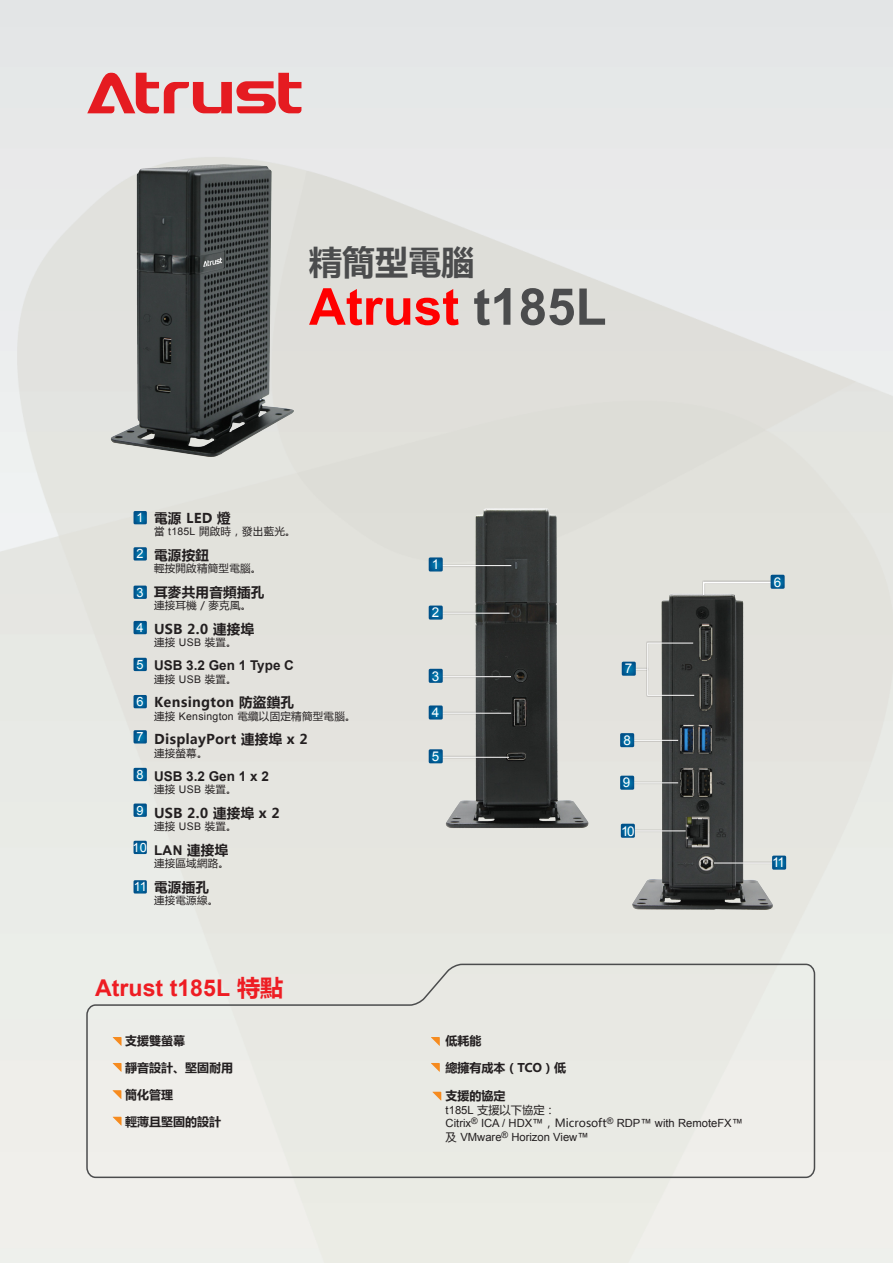
<style>
.page{position:relative;width:893px;height:1263px;background:#fff}
.page>*{position:absolute;margin:0;border:0;box-sizing:border-box;transform-origin:0 0}
.t1{font:700 51px "Arial";color:#f00}
.t2{font:700 33px "Microsoft Ya Hei";color:#4b4c4d}
.t3{font:700 23.1px "Arial";color:#ee1d23}
.t4{font:700 13.5px "Microsoft Ya Hei";letter-spacing:.025em;color:#231f20}
.t5{font:700 13.5px "Arial";color:#231f20}
.t6{font:13.5px "Arial";color:#fff}
.t7{font:12.75px "Arial";color:#fff}
.t8{font:700 12px "Microsoft Ya Hei";color:#231f20}
.t9{font:11.25px/13.5px "Arial";color:#231f20}
.t10{font:11.25px "Microsoft Ya Hei";color:#231f20}
.t11{font:10.5px "Microsoft Ya Hei";letter-spacing:.025em;color:#231f20}
.s1{color:#4b4c4d}
.s2{font-family:"Arial"}
.s3{font-family:"Microsoft Ya Hei"}
</style>
<div class="page">
<img style="left:0;top:0;width:893px;height:1263px">
<div style="left:86px;top:963px;width:730px;height:216px;background:#e9eae4"></div>
<svg style="left:87px;top:73px;width:214px;height:40px;background:#e5878a"></svg>
<svg style="left:113px;top:1063px;width:9px;height:9px"></svg>
<svg style="left:113px;top:1037px;width:9px;height:9px"></svg>
<svg style="left:113px;top:1117px;width:9px;height:9px"></svg>
<svg style="left:112px;top:1090px;width:9px;height:9px"></svg>
<svg style="left:431px;top:1037px;width:9px;height:9px"></svg>
<svg style="left:432px;top:1092px;width:9px;height:9px"></svg>
<svg style="left:431px;top:1063px;width:9px;height:9px"></svg>
<svg style="left:134px;top:547px;width:13px;height:13px"></svg>
<svg style="left:134px;top:586px;width:13px;height:13px"></svg>
<svg style="left:134px;top:695px;width:13px;height:13px"></svg>
<svg style="left:134px;top:730px;width:13px;height:13px"></svg>
<svg style="left:134px;top:768px;width:13px;height:13px"></svg>
<svg style="left:134px;top:803px;width:13px;height:14px"></svg>
<svg style="left:134px;top:841px;width:13px;height:13px"></svg>
<svg style="left:134px;top:880px;width:13px;height:13px"></svg>
<svg style="left:134px;top:658px;width:13px;height:13px"></svg>
<svg style="left:134px;top:621px;width:13px;height:13px"></svg>
<svg style="left:134px;top:511px;width:13px;height:13px"></svg>
<img style="left:90px;top:146px;width:224px;height:319px">
<img style="left:401px;top:477px;width:258px;height:363px">
<img style="left:611px;top:584px;width:184px;height:337px">
<hr style="left:441px;top:564px;width:71px;height:3px;background:#231f20;opacity:.48">
<hr style="left:442px;top:565px;width:69px;height:1px;background:#fff">
<hr style="left:441px;top:611px;width:70px;height:4px;background:#231f20;opacity:.48">
<hr style="left:442px;top:613px;width:67px;height:1px;background:#fff">
<hr style="left:441px;top:675px;width:71px;height:3px;background:#231f20;opacity:.48">
<hr style="left:442px;top:676px;width:69px;height:1px;background:#fff">
<hr style="left:441px;top:711px;width:71px;height:4px;background:#231f20;opacity:.48">
<hr style="left:442px;top:713px;width:69px;height:1px;background:#fff">
<hr style="left:441px;top:756px;width:69px;height:3px;background:#231f20;opacity:.48">
<hr style="left:442px;top:757px;width:67px;height:1px;background:#fff">
<svg style="left:429px;top:557px;width:14px;height:14px"></svg>
<svg style="left:429px;top:605px;width:14px;height:15px"></svg>
<svg style="left:429px;top:669px;width:14px;height:14px"></svg>
<svg style="left:429px;top:705px;width:14px;height:14px"></svg>
<svg style="left:429px;top:749px;width:14px;height:14px"></svg>
<div style="left:702px;top:580px;width:74px;height:16px;background:#231f20;opacity:.48"></div>
<hr style="left:713px;top:861px;width:66px;height:4px;background:#231f20;opacity:.48">
<hr style="left:714px;top:863px;width:64px;height:1px;background:#fff">
<hr style="left:625px;top:781px;width:54px;height:3px;background:#231f20;opacity:.48">
<hr style="left:626px;top:782px;width:52px;height:1px;background:#fff">
<hr style="left:625px;top:739px;width:54px;height:3px;background:#231f20;opacity:.48">
<hr style="left:626px;top:740px;width:52px;height:1px;background:#fff">
<hr style="left:625px;top:829px;width:62px;height:3px;background:#231f20;opacity:.48">
<hr style="left:626px;top:830px;width:60px;height:1px;background:#fff">
<svg style="left:772px;top:855px;width:14px;height:15px"></svg>
<svg style="left:620px;top:776px;width:14px;height:14px"></svg>
<svg style="left:620px;top:733px;width:14px;height:14px"></svg>
<svg style="left:621px;top:824px;width:14px;height:14px"></svg>
<svg style="left:703px;top:575px;width:82px;height:20px;background:#c6d1d3"></svg>
<div style="left:646px;top:641px;width:50px;height:56px;background:#231f20;opacity:.48"></div>
<svg style="left:622px;top:642px;width:73px;height:54px;background:#8b9191"></svg>
<p class="t2" style="left:309px;top:239px;width:166px">精簡型電腦</p>
<p class="t1" style="left:309px;top:271px;width:299px">Atrust <span class="s1">t185L</span></p>
<p class="t4" style="left:154px;top:508px;width:78px">電源 LED 燈</p>
<p class="t11" style="left:154px;top:524px;width:143px">當 <span class="s2">t185L</span> 開啟時，發出藍光。</p>
<p class="t4" style="left:154px;top:545px;width:57px">電源按鈕</p>
<p class="t11" style="left:154px;top:561px;width:109px">輕按開啟精簡型電腦。</p>
<p class="t4" style="left:154px;top:582px;width:112px">耳麥共用音頻插孔</p>
<p class="t11" style="left:154px;top:598px;width:99px">連接耳機 / 麥克風。</p>
<p class="t4" style="left:154px;top:619px;width:102px">USB 2.0 連接埠</p>
<p class="t11" style="left:154px;top:635px;width:84px">連接 <span class="s2">USB</span> 裝置。</p>
<p class="t5" style="left:154px;top:656px;width:142px">USB 3.2 Gen 1 Type C</p>
<p class="t11" style="left:154px;top:672px;width:84px">連接 <span class="s2">USB</span> 裝置。</p>
<p class="t4" style="left:154px;top:693px;width:142px">Kensington 防盜鎖孔</p>
<p class="t11" style="left:154px;top:709px;width:203px">連接 <span class="s2">Kensington</span> 電纜以固定精簡型電腦。</p>
<p class="t4" style="left:154px;top:730px;width:155px">DisplayPort 連接埠 x 2</p>
<p class="t11" style="left:154px;top:746px;width:55px">連接螢幕。</p>
<p class="t5" style="left:154px;top:767px;width:116px">USB 3.2 Gen 1 x 2</p>
<p class="t11" style="left:154px;top:782px;width:84px">連接 <span class="s2">USB</span> 裝置。</p>
<p class="t4" style="left:154px;top:804px;width:127px">USB 2.0 連接埠 x 2</p>
<p class="t11" style="left:154px;top:819px;width:84px">連接 <span class="s2">USB</span> 裝置。</p>
<p class="t5" style="left:154px;top:841px;width:76px">LAN <span class="s3">連接埠</span></p>
<p class="t11" style="left:154px;top:856px;width:77px">連接區域網路。</p>
<p class="t4" style="left:154px;top:877px;width:57px">電源插孔</p>
<p class="t11" style="left:154px;top:893px;width:66px">連接電源線。</p>
<p class="t7" style="left:137px;top:509px;width:9px">1</p>
<p class="t7" style="left:137px;top:545px;width:9px">2</p>
<p class="t7" style="left:137px;top:583px;width:9px">3</p>
<p class="t7" style="left:137px;top:619px;width:9px">4</p>
<p class="t7" style="left:137px;top:656px;width:9px">5</p>
<p class="t7" style="left:137px;top:693px;width:9px">6</p>
<p class="t7" style="left:137px;top:728px;width:9px">7</p>
<p class="t7" style="left:137px;top:766px;width:9px">8</p>
<p class="t7" style="left:137px;top:801px;width:9px">9</p>
<p class="t7" style="left:133px;top:839px;width:16px">10</p>
<p class="t7" style="left:134px;top:878px;width:15px">11</p>
<p class="t3" style="left:95px;top:971px;width:189px">Atrust t185L <span class="s3">特點</span></p>
<p class="t8" style="left:125px;top:1032px;width:61px">支援雙螢幕</p>
<p class="t8" style="left:125px;top:1059px;width:109px">靜音設計、堅固耐用</p>
<p class="t8" style="left:125px;top:1086px;width:49px">簡化管理</p>
<p class="t8" style="left:125px;top:1113px;width:97px">輕薄且堅固的設計</p>
<p class="t6" style="left:432px;top:555px;width:9px">1</p>
<p class="t6" style="left:432px;top:603px;width:9px">2</p>
<p class="t6" style="left:432px;top:666px;width:9px">3</p>
<p class="t6" style="left:432px;top:703px;width:9px">4</p>
<p class="t6" style="left:432px;top:747px;width:9px">5</p>
<p class="t6" style="left:625px;top:659px;width:9px">7</p>
<p class="t6" style="left:623px;top:731px;width:9px">8</p>
<p class="t6" style="left:623px;top:773px;width:9px">9</p>
<p class="t6" style="left:621px;top:822px;width:15px">10</p>
<p class="t6" style="left:774px;top:572px;width:9px">6</p>
<p class="t6" style="left:772px;top:853px;width:14px">11</p>
<p class="t8" style="left:446px;top:1032px;width:37px">低耗能</p>
<p class="t8" style="left:446px;top:1059px;width:122px">總擁有成本 ( TCO ) 低</p>
<p class="t8" style="left:446px;top:1087px;width:61px">支援的協定</p>
<p class="t10" style="left:446px;top:1102px;width:112px"><span class="s2">t185L</span> 支援以下協定：</p>
<p class="t9" style="left:446px;top:1116px;width:299px">Citrix<sup>®</sup> ICA / HDX™<span class="s3">，Microsoft</span><sup>®</sup> RDP™ with RemoteFX™<span class="s3">及</span> VMware<sup>®</sup> Horizon View™</p>
</div>
